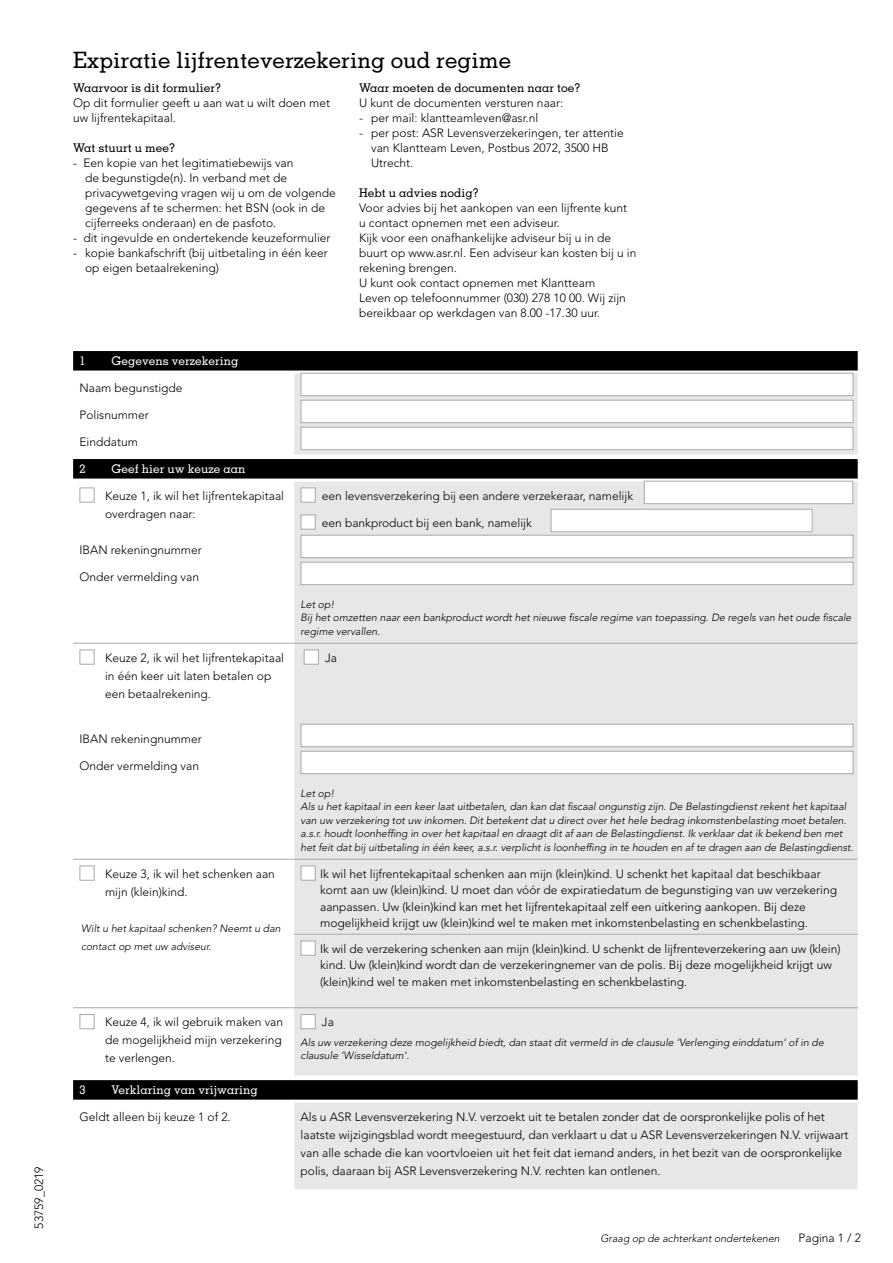
<style>
.page{position:relative;width:893px;height:1263px;background:#fff}
.page>*{position:absolute;margin:0;border:0;box-sizing:border-box;transform-origin:0 0}
.t1{font:500 22.5px "Memphis";color:#000}
.t2{font:300 12px/15px "Avenir LT Std";color:#000}
.t3{font:500 12px "Memphis";color:#000}
.t4{font:500 12px "Memphis";color:#fff}
.t5{font:italic 300 10.5px/13.5px "Avenir LT Std";color:#000}
</style>
<div class="page">
<div style="left:294px;top:374px;width:564px;height:815px;background:#e6e7e8"></div>
<div style="left:73px;top:351px;width:785px;height:20px;background:#000"></div>
<div style="left:301px;top:373px;width:552px;height:23px;background:#fff;border:1px solid #a7a9ac"></div>
<div style="left:301px;top:400px;width:552px;height:23px;background:#fff;border:1px solid #a7a9ac"></div>
<div style="left:301px;top:427px;width:552px;height:23px;background:#fff;border:1px solid #a7a9ac"></div>
<div style="left:73px;top:455px;width:785px;height:27px;background:#fff"></div>
<div style="left:73px;top:459px;width:785px;height:20px;background:#000"></div>
<div style="left:80px;top:488px;width:15px;height:14px;background:#fff;border:1px solid #a7a9ac"></div>
<div style="left:301px;top:488px;width:15px;height:14px;background:#fff;border:1px solid #a7a9ac"></div>
<div style="left:644px;top:481px;width:209px;height:23px;background:#fff"></div>
<div style="left:644px;top:481px;width:209px;height:23px;border:1px solid #a7a9ac"></div>
<div style="left:301px;top:514px;width:15px;height:16px;background:#fff;border:1px solid #a7a9ac"></div>
<div style="left:551px;top:509px;width:261px;height:23px;background:#fff"></div>
<div style="left:551px;top:509px;width:261px;height:23px;border:1px solid #a7a9ac"></div>
<div style="left:301px;top:535px;width:552px;height:23px;background:#fff;border:1px solid #a7a9ac"></div>
<div style="left:301px;top:562px;width:552px;height:23px;background:#fff;border:1px solid #a7a9ac"></div>
<hr style="left:73px;top:643px;width:221px;height:1px;background:#a7a9ac">
<hr style="left:73px;top:859px;width:221px;height:1px;background:#a7a9ac">
<hr style="left:73px;top:1007px;width:221px;height:1px;background:#a7a9ac">
<div style="left:80px;top:650px;width:15px;height:14px;background:#fff;border:1px solid #a7a9ac"></div>
<div style="left:80px;top:866px;width:15px;height:15px;background:#fff;border:1px solid #a7a9ac"></div>
<div style="left:80px;top:1014px;width:15px;height:15px;background:#fff;border:1px solid #a7a9ac"></div>
<hr style="left:294px;top:643px;width:564px;height:1px;background:#a7a9ac">
<hr style="left:294px;top:859px;width:564px;height:1px;background:#a7a9ac">
<hr style="left:294px;top:934px;width:564px;height:1px;background:#a7a9ac">
<hr style="left:294px;top:1007px;width:564px;height:1px;background:#a7a9ac">
<div style="left:304px;top:650px;width:15px;height:14px;background:#fff;border:1px solid #a7a9ac"></div>
<div style="left:301px;top:724px;width:552px;height:23px;background:#fff;border:1px solid #a7a9ac"></div>
<div style="left:301px;top:751px;width:552px;height:23px;background:#fff;border:1px solid #a7a9ac"></div>
<div style="left:301px;top:866px;width:15px;height:15px;background:#fff;border:1px solid #a7a9ac"></div>
<div style="left:301px;top:941px;width:15px;height:15px;background:#fff;border:1px solid #a7a9ac"></div>
<div style="left:301px;top:1014px;width:15px;height:15px;background:#fff;border:1px solid #a7a9ac"></div>
<div style="left:73px;top:1076px;width:785px;height:27px;background:#fff"></div>
<div style="left:73px;top:1080px;width:785px;height:20px;background:#000"></div>
<p class="t2" style="left:31px;top:1229px;width:64px;rotate:-90deg">53759_0219</p>
<h1 class="t1" style="left:73px;top:46px;width:440px">Expiratie lijfrenteverzekering oud regime</h1>
<p class="t3" style="left:73px;top:80px;width:150px">Waarvoor is dit formulier?</p>
<p class="t2" style="left:73px;top:95px;width:259px">Op dit formulier geeft u aan wat u wilt doen met uw lijfrentekapitaal.</p>
<p class="t3" style="left:73px;top:140px;width:104px">Wat stuurt u mee?</p>
<p class="t2" style="left:85px;top:155px;width:252px;text-indent:-12px">- Een kopie van het legitimatiebewijs van<br>de begunstigde(n). In verband met de privacywetgeving vragen wij u om de volgende gegevens af te schermen: het BSN (ook in de cijferreeks onderaan) en de pasfoto.</p>
<p class="t2" style="left:73px;top:230px;width:259px">- dit ingevulde en ondertekende keuzeformulier</p>
<p class="t2" style="left:85px;top:245px;width:244px;text-indent:-12px">- kopie bankafschrift (bij uitbetaling in één keer op eigen betaalrekening)</p>
<p class="t3" style="left:359px;top:80px;width:223px">Waar moeten de documenten naar toe?</p>
<p class="t2" style="left:359px;top:95px;width:206px">U kunt de documenten versturen naar:</p>
<p class="t2" style="left:359px;top:110px;width:181px">- per mail: klantteamleven@asr.nl</p>
<p class="t2" style="left:371px;top:125px;width:254px;text-indent:-12px">- per post: ASR Levensverzekeringen, ter attentie van Klantteam Leven, Postbus 2072, 3500 HB<br>Utrecht.</p>
<p class="t3" style="left:359px;top:185px;width:121px">Hebt u advies nodig?</p>
<p class="t2" style="left:359px;top:200px;width:279px">Voor advies bij het aankopen van een lijfrente kunt u contact opnemen met een adviseur.<br>Kijk voor een onafhankelijke adviseur bij u in de buurt op www.asr.nl. Een adviseur kan kosten bij u in rekening brengen.<br>U kunt ook contact opnemen met Klantteam<br>Leven op telefoonnummer (030) 278 10 00. Wij zijn bereikbaar op werkdagen van 8.00 -17.30 uur.</p>
<p class="t4" style="left:80px;top:353px;width:7px">1</p>
<p class="t4" style="left:111px;top:353px;width:129px">Gegevens verzekering</p>
<p class="t2" style="left:80px;top:380px;width:105px">Naam begunstigde</p>
<p class="t2" style="left:80px;top:407px;width:71px">Polisnummer</p>
<p class="t2" style="left:80px;top:434px;width:60px">Einddatum</p>
<p class="t4" style="left:80px;top:461px;width:7px">2</p>
<p class="t4" style="left:111px;top:461px;width:136px">Geef hier uw keuze aan</p>
<p class="t2" style="left:105px;top:486px;width:181px;line-height:18px">Keuze 1, ik wil het lijfrentekapitaal overdragen naar:</p>
<p class="t2" style="left:80px;top:542px;width:124px">IBAN rekeningnummer</p>
<p class="t2" style="left:80px;top:569px;width:121px">Onder vermelding van</p>
<p class="t2" style="left:105px;top:648px;width:181px;line-height:18px">Keuze 2, ik wil het lijfrentekapitaal in één keer uit laten betalen op een betaalrekening.</p>
<p class="t2" style="left:80px;top:731px;width:124px">IBAN rekeningnummer</p>
<p class="t2" style="left:80px;top:758px;width:121px">Onder vermelding van</p>
<p class="t2" style="left:105px;top:864px;width:171px;line-height:18px">Keuze 3, ik wil het schenken aan mijn (klein)kind.</p>
<p class="t5" style="left:81px;top:919px;width:201px;line-height:18px">Wilt u het kapitaal schenken? Neemt u dan contact op met uw adviseur.</p>
<p class="t2" style="left:105px;top:1013px;width:180px;line-height:18px;text-align:justify">Keuze 4, ik wil gebruik maken van de mogelijkheid mijn verzekering te verlengen.</p>
<p class="t2" style="left:322px;top:488px;width:313px">een levensverzekering bij een andere verzekeraar, namelijk</p>
<p class="t2" style="left:322px;top:515px;width:212px">een bankproduct bij een bank, namelijk</p>
<p class="t5" style="left:301px;top:597px;width:552px">Let op!<br>Bij het omzetten naar een bankproduct wordt het nieuwe fiscale regime van toepassing. De regels van het oude fiscale regime vervallen.</p>
<p class="t2" style="left:325px;top:650px;width:14px">Ja</p>
<p class="t5" style="left:301px;top:786px;width:554px">Let op!<br>Als u het kapitaal in een keer laat uitbetalen, dan kan dat fiscaal ongunstig zijn. De Belastingdienst rekent het kapitaal van uw verzekering tot uw inkomen. Dit betekent dat u direct over het hele bedrag inkomstenbelasting moet betalen. a.s.r. houdt loonheffing in over het kapitaal en draagt dit af aan de Belastingdienst. Ik verklaar dat ik bekend ben met het feit dat bij uitbetaling in één keer, a.s.r. verplicht is loonheffing in te houden en af te dragen aan de Belastingdienst.</p>
<p class="t2" style="left:320px;top:865px;width:518px;line-height:16.5px">Ik wil het lijfrentekapitaal schenken aan mijn (klein)kind. U schenkt het kapitaal dat beschikbaar komt aan uw (klein)kind. U moet dan vóór de expiratiedatum de begunstiging van uw verzekering aanpassen. Uw (klein)kind kan met het lijfrentekapitaal zelf een uitkering aankopen. Bij deze mogelijkheid krijgt uw (klein)kind wel te maken met inkomstenbelasting en schenkbelasting.</p>
<p class="t2" style="left:320px;top:940px;width:522px;line-height:16.5px">Ik wil de verzekering schenken aan mijn (klein)kind. U schenkt de lijfrenteverzekering aan uw (klein) kind. Uw (klein)kind wordt dan de verzekeringnemer van de polis. Bij deze mogelijkheid krijgt uw (klein)kind wel te maken met inkomstenbelasting en schenkbelasting.</p>
<p class="t2" style="left:322px;top:1014px;width:14px">Ja</p>
<p class="t5" style="left:301px;top:1035px;width:525px">Als uw verzekering deze mogelijkheid biedt, dan staat dit vermeld in de clausule ‘Verlenging einddatum‘ of in de clausule ‘Wisseldatum‘.</p>
<p class="t4" style="left:80px;top:1082px;width:7px">3</p>
<p class="t4" style="left:111px;top:1082px;width:148px">Verklaring van vrijwaring</p>
<p class="t2" style="left:80px;top:1109px;width:153px">Geldt alleen bij keuze 1 of 2.</p>
<p class="t2" style="left:301px;top:1107px;width:549px;line-height:18px">Als u ASR Levensverzekering N.V. verzoekt uit te betalen zonder dat de oorspronkelijke polis of het laatste wijzigingsblad wordt meegestuurd, dan verklaart u dat u ASR Levensverzekeringen N.V. vrijwaart van alle schade die kan voortvloeien uit het feit dat iemand anders, in het bezit van de oorspronkelijke polis, daaraan bij ASR Levensverzekering N.V. rechten kan ontlenen.</p>
<p class="t5" style="left:600px;top:1232px;width:181px">Graag op de achterkant ondertekenen</p>
<p class="t2" style="left:799px;top:1230px;width:64px">Pagina 1 / 2</p>
</div>
